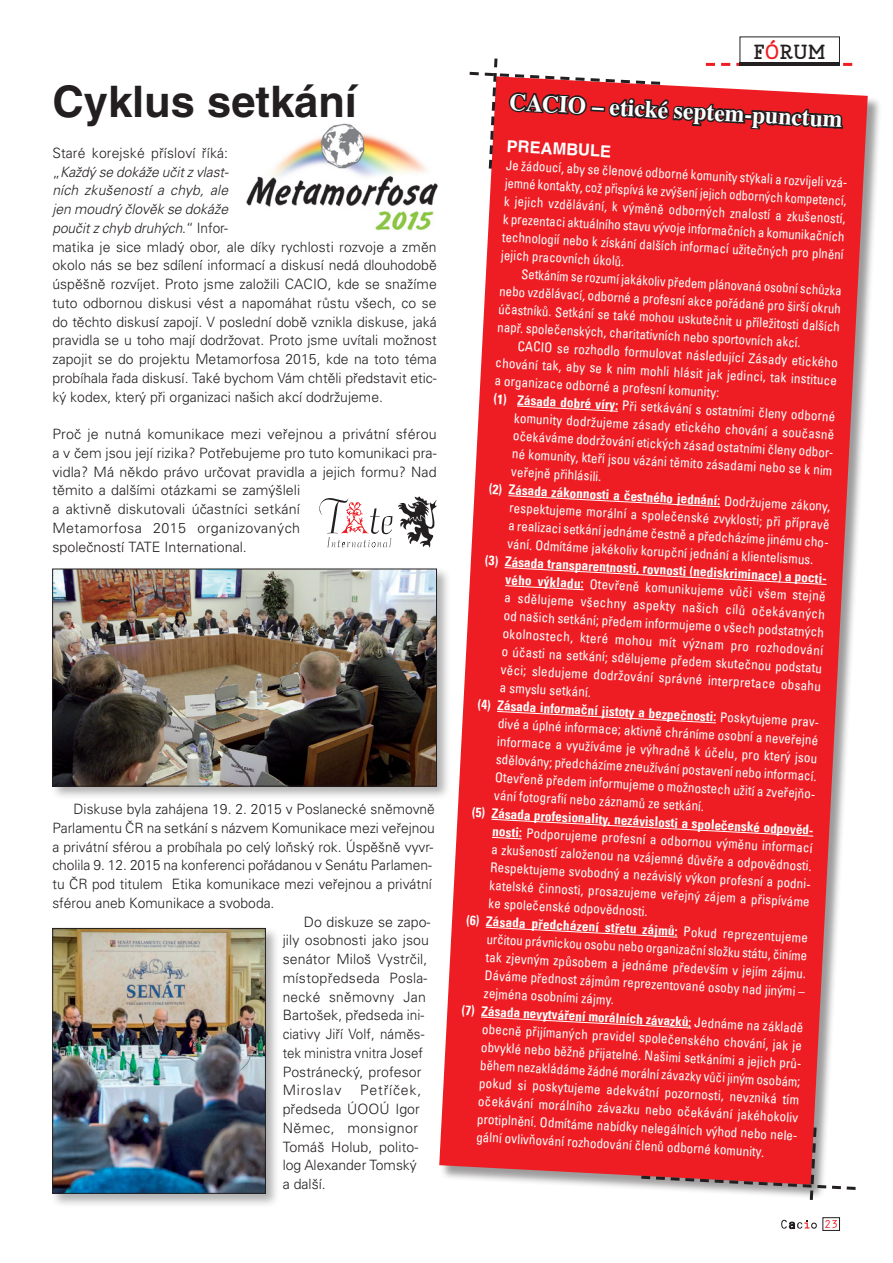
<style>
.page{position:relative;width:893px;height:1263px;background:#fff}
.page>*{position:absolute;margin:0;border:0;box-sizing:border-box;transform-origin:0 0}
.titulek{font:700 43.5px "Helvetica CE";color:#231f20}
.titulek_malý{font:700 24px "Times CE";color:#fff}
.t1{font:700 18px "Happy Phantom";letter-spacing:.03em;color:#231f20;scale:1.1 1}
.mezititulek{font:700 16.5px "Helvetica CE";color:#fff}
.text{font:300 14.25px/18.8px "Univers CE";color:#231f20}
.Perex{font:condensed 13.5px/18px "Univers CE";color:#fff;text-align:justify}
.Perex-2{font:condensed 13.5px/18px "Univers CE";color:#fff;scale:.96 1}
.Perex-3{font:condensed 13.5px/18px "Univers CE";color:#fff;text-align:justify;scale:.95 1}
.t2{font:12px "Orator Std";color:#ee1d23}
.s1{font-style:italic}
.s2{color:#ee1d23}
.s3{font-weight:700}
</style>
<div class="page">
<svg style="left:781px;top:1220px;width:36px;height:9px"></svg>
<div style="left:822px;top:1217px;width:18px;height:14px;border:1px solid #231f20"></div>
<div style="left:439px;top:76px;width:443px;height:1123px;background:#231f20;opacity:.45"></div>
<svg style="left:439px;top:76px;width:429px;height:1109px;background:#ee3c41"></svg>
<svg style="left:516px;top:405px;width:103px;height:7px"></svg>
<svg style="left:508px;top:495px;width:213px;height:12px;background:#ef2f35"></svg>
<svg style="left:504px;top:567px;width:323px;height:23px;background:#ee292e"></svg>
<svg style="left:496px;top:711px;width:221px;height:13px;background:#ef2e33"></svg>
<svg style="left:491px;top:818px;width:323px;height:22px;background:#ee282d"></svg>
<svg style="left:485px;top:926px;width:193px;height:12px;background:#ef2f35"></svg>
<svg style="left:480px;top:1016px;width:212px;height:13px;background:#ef2e33"></svg>
<svg style="left:466px;top:36px;width:386px;height:205px"></svg>
<svg style="left:638px;top:1124px;width:221px;height:76px"></svg>
<img style="left:246px;top:120px;width:206px;height:111px">
<div style="left:50px;top:566px;width:401px;height:234px;background:#231f20;opacity:.35"></div>
<img style="left:54px;top:571px;width:381px;height:213px">
<div style="left:52px;top:569px;width:385px;height:217px;border:1px solid #231f20"></div>
<div style="left:50px;top:926px;width:230px;height:282px;background:#231f20;opacity:.35"></div>
<img style="left:54px;top:930px;width:210px;height:261px">
<div style="left:52px;top:928px;width:214px;height:265px;border:1px solid #231f20"></div>
<svg style="left:398px;top:496px;width:39px;height:52px"></svg>
<svg style="left:319px;top:498px;width:73px;height:50px"></svg>
<p class="titulek" style="left:52px;top:77px;width:306px">Cyklus setkání</p>
<p class="text" style="left:52px;top:144px;width:386px">Staré korejské přísloví říká:<br>„<span class="s1">Každý se dokáže učit z vlast-<br>ních zkušeností a chyb, ale<br>jen moudrý člověk se dokáže<br>poučit z chyb druhých</span>.“ Infor-<br>matika je sice mladý obor, ale díky rychlosti rozvoje a změn okolo nás se bez sdílení informací a diskusí nedá dlouhodobě úspěšně rozvíjet. Proto jsme založili CACIO, kde se snažíme tuto odbornou diskusi vést a napomáhat růstu všech, co se do těchto diskusí zapojí. V poslední době vznikla diskuse, jaká pravidla se u toho mají dodržovat. Proto jsme uvítali možnost zapojit se do projektu Metamorfosa 2015, kde na toto téma probíhala řada diskusí. Také bychom Vám chtěli představit etic&shy;ký kodex, který při organizaci našich akcí dodržujeme.</p>
<p class="text" style="left:52px;top:425px;width:386px">Proč je nutná komunikace mezi veřejnou a privátní sférou a v čem jsou její rizika? Potřebujeme pro tuto komunikaci pra&shy;vidla? Má někdo právo určovat pravidla a jejich formu? Nad těmito a dalšími otázkami se zamýšleli<br>a aktivně diskutovali účastníci setkání<br>Metamorfosa 2015 organizovaných<br>společností TATE International.</p>
<p class="text" style="left:52px;top:800px;width:384px;text-indent:21px">Diskuse byla zahájena 19. 2. 2015 v Poslanecké sněmovně Parlamentu ČR na setkání s názvem Komunikace mezi veřejnou a privátní sférou a probíhala po celý loňský rok. Úspěšně vyvr&shy;cholila 9. 12. 2015 na konferenci pořádanou v Senátu Parlamen&shy;tu ČR pod titulem Etika komunikace mezi veřejnou a privátní sférou aneb Komunikace a svoboda.</p>
<p class="text" style="left:283px;top:912px;width:149px;text-indent:21px">Do diskuze se zapo&shy;jily osobnosti jako jsou senátor Miloš Vystrčil, místopředseda Posla&shy;necké sněmovny Jan<br>Bartošek, předseda ini&shy;ciativy Jiří Volf, náměs&shy;tek ministra vnitra Josef<br>Postránecký, profesor<br>Miroslav</p>
<p class="text" style="left:283px;top:1081px;width:140px;text-indent:77px">Petříček, předseda ÚOOÚ Igor<br>Němec, monsignor<br>Tomáš Holub, polito&shy;log Alexander Tomský a další.</p>
<h3 class="t1" style="left:754px;top:39px;width:67px">F<span class="s2">Ó</span>RUM</h3>
<p class="titulek_malý" style="left:510px;top:88px;width:335px;rotate:3deg">CACIO – etické septem-punctum</p>
<p class="mezititulek" style="left:507px;top:136px;width:106px;rotate:3deg">PREAMBULE</p>
<p class="Perex-2" style="left:506px;top:156px;width:360px;rotate:3deg">Je žádoucí, aby se členové odborné komunity stýkali a rozvíjeli vzá&shy;jemné kontakty, což přispívá ke zvýšení jejich odborných kompetencí, k jejich vzdělávání, k výměně odborných znalostí a zkušeností, k prezentaci aktuálního stavu vývoje informačních a komunikačních technologií nebo k získání dalších informací užitečných pro plnění jejich pracovních úkolů.</p>
<p class="Perex-3" style="left:501px;top:264px;width:362px;text-indent:21px;rotate:3deg">Setkáním se rozumí jakákoliv předem plánovaná osobní schůzka nebo vzdělávací, odborné a profesní akce pořádané pro širší okruh účastníků. Setkání se také mohou uskutečnit u příležitosti dalších např. společenských, charitativních nebo sportovních akcí.</p>
<p class="Perex" style="left:497px;top:336px;width:344px;text-indent:21px;rotate:3deg">CACIO se rozhodlo formulovat následující Zásady etického chování tak, aby se k nim mohli hlásit jak jedinci, tak instituce a organizace odborné a profesní komunity:</p>
<p class="Perex" style="left:515px;top:391px;width:322px;text-indent:-21px;rotate:3deg"><span class="s3">(1) Zásada dobré víry:</span> Při setkávání s ostatními členy odborné komunity dodržujeme zásady etického chování a současně očekáváme dodržování etických zásad ostatními členy odbor&shy;né komunity, kteří jsou vázáni těmito zásadami nebo se k nim veřejně přihlásili.</p>
<p class="Perex" style="left:511px;top:481px;width:322px;text-indent:-21px;rotate:3deg"><span class="s3">(2) Zásada zákonnosti a čestného jednání:</span> Dodržujeme zákony, respektujeme morální a společenské zvyklosti; při přípravě a realizaci setkání jednáme čestně a předcházíme jinému cho&shy;vání. Odmítáme jakékoliv korupční jednání a klientelismus.</p>
<p class="Perex" style="left:507px;top:553px;width:322px;text-indent:-21px;rotate:3deg"><span class="s3">(3) Zásada transparentnosti, rovnosti (nediskriminace) a pocti&shy;vého výkladu:</span> Otevřeně komunikujeme vůči všem stejně a sdělujeme všechny aspekty našich cílů očekávaných od našich setkání; předem informujeme o všech podstatných okolnostech, které mohou mít význam pro rozhodování o účasti na setkání; sdělujeme předem skutečnou podstatu věci; sledujeme dodržování správné interpretace obsahu a smyslu setkání.</p>
<p class="Perex" style="left:499px;top:697px;width:322px;text-indent:-21px;rotate:3deg"><span class="s3">(4) Zásada informační jistoty a bezpečnosti:</span> Poskytujeme prav&shy;divé a úplné informace; aktivně chráníme osobní a neveřejné informace a využíváme je výhradně k účelu, pro který jsou sdělovány; předcházíme zneužívání postavení nebo informací.<br>Otevřeně předem informujeme o možnostech užití a zveřejňo&shy;vání fotografi í nebo záznamů ze setkání.</p>
<p class="Perex" style="left:494px;top:804px;width:325px;text-align:left;text-indent:-21px;rotate:3deg"><span class="s3">(5) Zásada profesionality, nezávislosti a společenské odpověd&shy;nosti:</span> Podporujeme profesní a odbornou výměnu informací a zkušeností založenou na vzájemné důvěře a odpovědnosti.<br>Respektujeme svobodný a nezávislý výkon profesní a podni&shy;katelské činnosti, prosazujeme veřejný zájem a přispíváme ke společenské odpovědnosti.</p>
<p class="Perex" style="left:488px;top:912px;width:322px;text-indent:-21px;rotate:3deg"><span class="s3">(6) Zásada předcházení střetu zájmů:</span> Pokud reprezentujeme určitou právnickou osobu nebo organizační složku státu, činíme tak zjevným způsobem a jednáme především v jejím zájmu.<br>Dáváme přednost zájmům reprezentované osoby nad jinými – zejména osobními zájmy.</p>
<p class="Perex" style="left:483px;top:1002px;width:325px;text-align:left;text-indent:-21px;rotate:3deg"><span class="s3">(7) Zásada nevytváření morálních závazků:</span> Jednáme na základě obecně přijímaných pravidel společenského chování, jak je obvyklé nebo běžně přijatelné. Našimi setkáními a jejich prů&shy;během nezakládáme žádné morální závazky vůči jiným osobám; pokud si poskytujeme adekvátní pozornosti, nevzniká tím očekávání morálního závazku nebo očekávání jakéhokoliv protiplnění. Odmítáme nabídky nelegálních výhod nebo nele&shy;gální ovlivňování rozhodování členů odborné komunity.</p>
<p class="t2" style="left:824px;top:1215px;width:16px">23</p>
</div>
